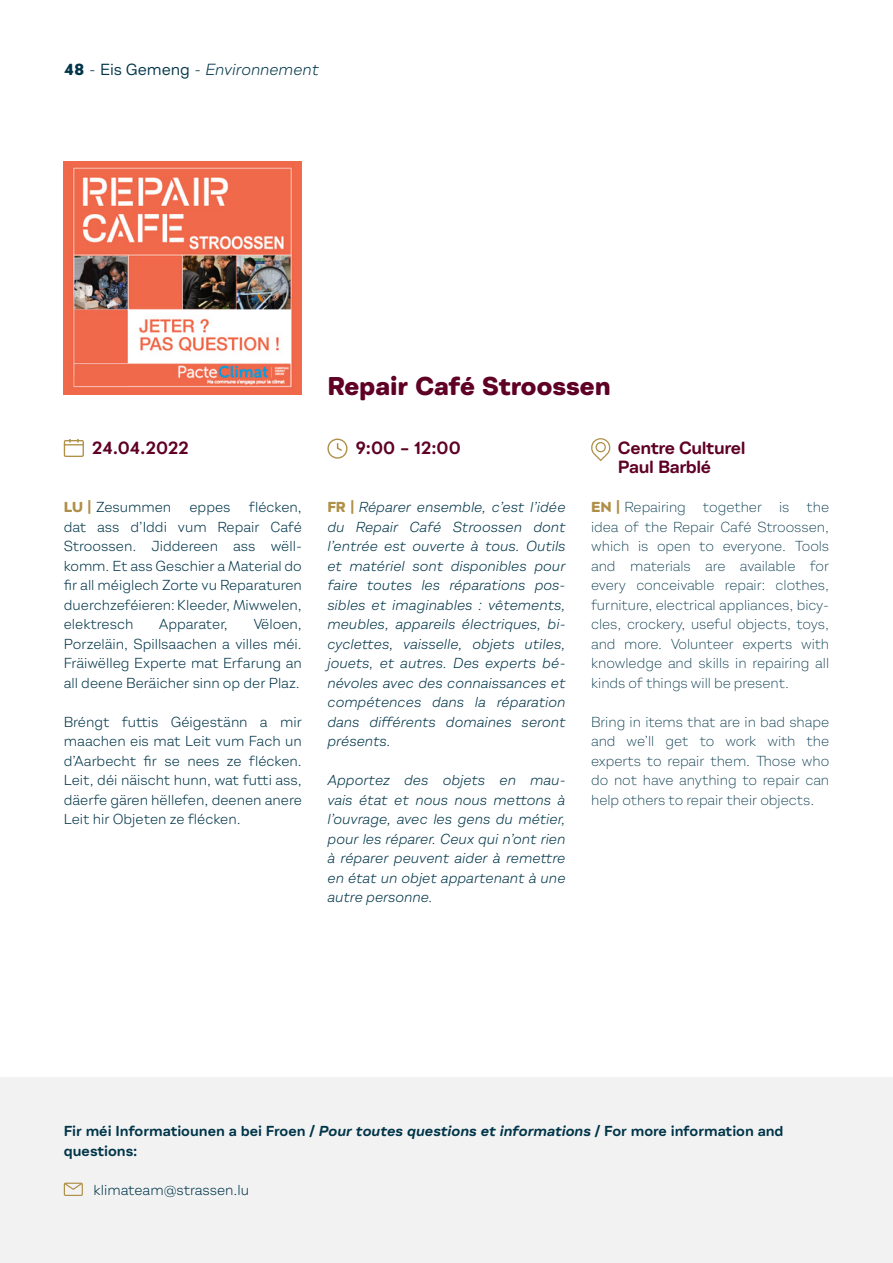
<style>
.page{position:relative;width:893px;height:1263px;background:#fff}
.page>*{position:absolute;margin:0;border:0;box-sizing:border-box;transform-origin:0 0}
.t1{font:800 24px "Montreux GS";letter-spacing:-.005em;color:#5f0025}
.t2{font:700 16.5px/19.5px "Montreux GS";letter-spacing:-.03em;color:#5f0025}
.t3{font:italic 15px "Montreux GS";color:#003549}
.t4{font:italic 13.5px/19.5px "Montreux GS";color:#003549;text-align:justify}
.t5{font:13.5px/19.5px "Montreux GS";color:#003549;text-align:justify}
.t6{font:300 13.5px/19.5px "Montreux GS";color:#003549;text-align:justify}
.t7{font:700 13.5px/19.5px "Montreux GS";color:#003549}
.s1{font-weight:800;font-style:normal}
.s2{font-style:normal}
.s3{font-weight:800;color:#af9049}
.s4{font-weight:800;font-style:normal;color:#af9049}
.s5{font-style:italic}
</style>
<div class="page">
<div style="left:64px;top:440px;width:20px;height:17px;border:1px solid #af9049"></div>
<svg style="left:64px;top:439px;width:19px;height:6px"></svg>
<svg style="left:327px;top:439px;width:21px;height:20px"></svg>
<svg style="left:591px;top:438px;width:20px;height:23px"></svg>
<div style="left:0;top:1078px;width:893px;height:185px;background:#f2f2f2"></div>
<div style="left:64px;top:1182px;width:19px;height:14px;border:1px solid #af9049"></div>
<svg style="left:63px;top:1182px;width:20px;height:9px"></svg>
<img style="left:64px;top:161px;width:238px;height:233px">
<p class="t3" style="left:64px;top:61px;width:257px"><span class="s1">48</span> <span class="s2">-</span> <span class="s2">Eis Gemeng</span> <span class="s2">-</span> Environnement</p>
<h1 class="t1" style="left:327px;top:370px;width:285px">Repair Café Stroossen</h1>
<p class="t2" style="left:92px;top:438px;width:98px">24.04.2022</p>
<p class="t2" style="left:356px;top:438px;width:106px">9:00 – 12:00</p>
<p class="t2" style="left:618px;top:438px;width:129px">Centre Culturel<br>Paul Barblé</p>
<p class="t5" style="left:64px;top:497px;width:109px"><span class="s3">LU |</span> Zesummen</p>
<p class="t5" style="left:189px;top:497px;width:43px">eppes</p>
<p class="t5" style="left:64px;top:497px;width:240px;text-indent:185px">flécken, dat ass d’Iddi vum Repair Café Stroossen. Jiddereen ass wëll&shy;komm. Et ass Geschier a Material do fir all méiglech Zorte vu Reparaturen duerchzeféieren: Kleeder, Miwwelen, elektresch</p>
<p class="t5" style="left:64px;top:614px;width:240px;text-indent:190px">Vëloen, Porzeläin, Spillsaachen a villes méi.<br>Fräiwëlleg Experte mat Erfarung an all deene Beräicher sinn op der Plaz.</p>
<p class="t5" style="left:64px;top:712px;width:240px">Bréngt futtis Géigestänn a mir maachen eis mat Leit vum Fach un d’Aarbecht fir se nees ze flécken.<br>Leit, déi näischt hunn, wat futti ass, däerfe gären hëllefen, deenen anere Leit hir Objeten ze flécken.</p>
<p class="t5" style="left:159px;top:614px;width:71px">Apparater,</p>
<p class="t4" style="left:327px;top:497px;width:240px"><span class="s4">FR |</span> Réparer ensemble, c’est l’idée du Repair Café Stroossen dont l’entrée est ouverte à tous. Outils et matériel sont disponibles pour faire toutes les réparations pos&shy;sibles et imaginables : vêtements, meubles, appareils électriques, bi&shy;cyclettes, vaisselle, objets utiles, jouets, et autres. Des experts bé&shy;névoles avec des connaissances et compétences dans la réparation dans différents domaines seront présents.</p>
<p class="t4" style="left:327px;top:770px;width:240px">Apportez des objets en mau&shy;vais état et nous nous mettons à l’ouvrage, avec les gens du métier, pour les réparer. Ceux qui n’ont rien à réparer peuvent aider à remettre en état un objet appartenant à une autre personne.</p>
<p class="t6" style="left:591px;top:497px;width:96px"><span class="s3">EN |</span> Repairing</p>
<p class="t6" style="left:703px;top:497px;width:61px">together</p>
<p class="t6" style="left:779px;top:497px;width:12px">is</p>
<p class="t6" style="left:591px;top:497px;width:240px;text-indent:215px">the idea of the Repair Café Stroossen, which is open to everyone. Tools and materials are available for every conceivable repair: clothes, furniture, electrical appliances, bicy&shy;cles, crockery, useful objects, toys, and more. Volunteer experts with knowledge and skills in repairing all kinds of things will be present.</p>
<p class="t6" style="left:591px;top:712px;width:240px">Bring in items that are in bad shape and we’ll get to work with the experts to repair them. Those who do not have anything to repair can help others to repair their objects.</p>
<p class="t7" style="left:64px;top:1122px;width:721px">Fir méi Informatiounen a bei Froen / <span class="s5">Pour toutes questions et informations</span> / For more information and questions:</p>
<p class="t5" style="left:94px;top:1180px;width:157px">klimateam@strassen.lu</p>
</div>
